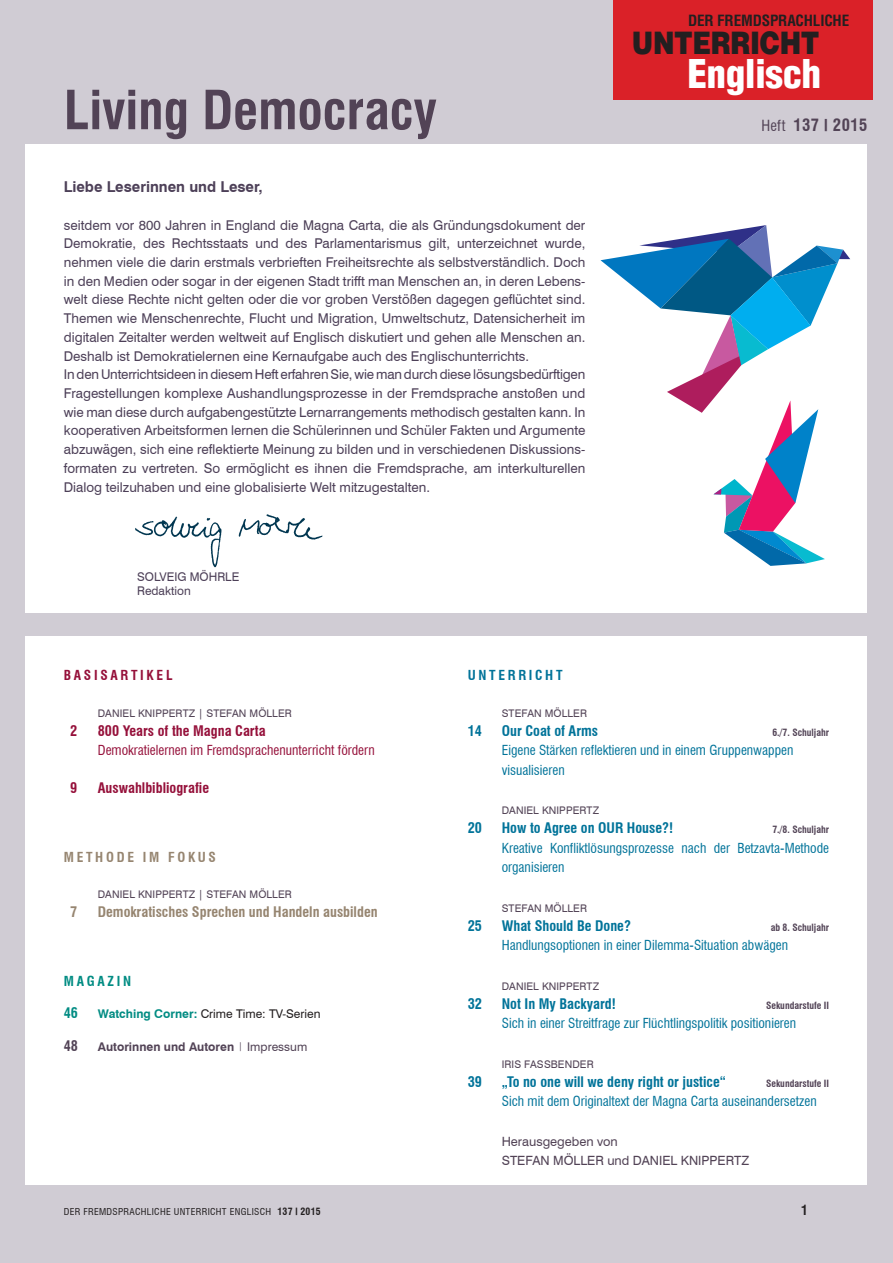
<style>
.page{position:relative;width:893px;height:1263px;background:#d0ccd4}
.page>*{position:absolute;margin:0;border:0;box-sizing:border-box;transform-origin:0 0}
.t1{font:700 condensed 52.5px "Swiss 721 BT";color:#524356}
.t2{font:900 condensed 38.7px "Helvetica LT Std";letter-spacing:-.015em;color:#fff}
.t3{font:900 31.05px "Helvetica LT Std";letter-spacing:-.015em;color:#231f20;scale:.83 1}
.t4{font:700 condensed 16.5px "Swiss 721 BT";letter-spacing:.03em;color:#524356}
.t5{font:700 condensed 15.15px "Helvetica LT Std";letter-spacing:-.01em;color:#231f20}
.t6{font:700 15px "Swiss 721 BT";color:#4d4058}
.t7{font:700 condensed 14.25px "Swiss 721 BT";color:#007399}
.t8{font:700 condensed 14.25px "Swiss 721 BT";color:#95103a}
.t9{font:700 condensed 14.25px "Swiss 721 BT";color:#968570}
.t10{font:700 condensed 14.25px "Swiss 721 BT";color:#028c83}
.t11{font:700 condensed 14.25px "Swiss 721 BT";color:#524356}
.t12{font:13.5px/18.8px "Swiss 721 BT";color:#4d4058}
.t13{font:condensed 13.5px/19.5px "Swiss 721 BT";color:#007399}
.t14{font:condensed 13.5px "Swiss 721 BT";color:#95103a}
.t15{font:700 condensed 13.5px "Swiss 721 BT";letter-spacing:.2em;color:#968570}
.t16{font:700 condensed 13.5px "Swiss 721 BT";letter-spacing:.2em;color:#95103a}
.t17{font:700 condensed 13.5px "Swiss 721 BT";letter-spacing:.2em;color:#007399}
.t18{font:700 condensed 13.5px "Swiss 721 BT";letter-spacing:.2em;color:#028c83}
.t19{font:700 condensed 13.5px "Swiss 721 BT";color:#231f20}
.t20{font:12.75px/18.8px "Swiss 721 BT";color:#524356}
.t21{font:12px "Swiss 721 BT";color:#231f20}
.t22{font:700 12px "Swiss 721 BT";color:#524356}
.t23{font:12px/13.5px "Swiss 721 BT";color:#4d4058}
.t24{font:10.5px "Swiss 721 BT";letter-spacing:.01em;color:#524356}
.t25{font:700 condensed 9.75px "Swiss 721 BT";color:#524356}
.t26{font:condensed 9.3px "Swiss 721 BT";letter-spacing:.03em;color:#231f20;scale:1.05 1}
.s1{font-weight:400;font-size:15px}
.s2{font-family:"Trade Gothic LT Std";font-stretch:normal}
.s3{font-weight:700;color:#028c83}
.s4{font-family:"Trade Gothic LT Std";font-weight:400}
.s5{font-weight:400}
.s6{font-weight:700;font-size:9.75px}
.s7{font-family:"Trade Gothic LT Std";font-weight:700;font-stretch:normal;font-size:10.05px}
</style>
<div class="page">
<div style="left:26px;top:145px;width:841px;height:468px;background:#fff"></div>
<div style="left:26px;top:636px;width:841px;height:548px;background:#fff"></div>
<div style="left:613px;top:0;width:260px;height:100px;background:#da2128"></div>
<img style="left:135px;top:514px;width:188px;height:54px">
<svg style="left:600px;top:225px;width:250px;height:341px"></svg>
<h1 class="t1" style="left:64px;top:79px;width:375px">Living Democracy</h1>
<p class="t6" style="left:64px;top:178px;width:200px">Liebe Leserinnen und Leser,</p>
<p class="t12" style="left:64px;top:215px;width:523px">seitdem vor 800 Jahren in England die Magna Carta, die als Gründungsdokument der Demokratie, des Rechtsstaats und des Parlamentarismus gilt, unterzeichnet wurde, nehmen viele die darin erstmals verbrieften Freiheitsrechte als selbstverständlich. Doch in den Medien oder sogar in der eigenen Stadt trifft man Menschen an, in deren Lebens&shy;welt diese Rechte nicht gelten oder die vor groben Verstößen dagegen geflüchtet sind.<br>Themen wie Menschenrechte, Flucht und Migration, Umweltschutz, Datensicherheit im digitalen Zeitalter werden weltweit auf Englisch diskutiert und gehen alle Menschen an.<br>Deshalb ist Demokratielernen eine Kernaufgabe auch des Englischunterrichts.<br>In den Unterrichtsideen in diesem Heft erfahren Sie, wie man durch diese lösungsbedürftigen Fragestellungen komplexe Aushandlungsprozesse in der Fremdsprache anstoßen und wie man diese durch aufgabengestützte Lernarrangements methodisch gestalten kann. In kooperativen Arbeitsformen lernen die Schülerinnen und Schüler Fakten und Argumente abzuwägen, sich eine reflektierte Meinung zu bilden und in verschiedenen Diskussions&shy;formaten zu vertreten. So ermöglicht es ihnen die Fremdsprache, am interkulturellen Dialog teilzuhaben und eine globalisierte Welt mitzugestalten.</p>
<p class="t23" style="left:137px;top:570px;width:104px">SOLVEIG MÖHRLE<br>Redaktion</p>
<p class="t5" style="left:688px;top:11px;width:163px">DER FREMDSPRACHLICHE</p>
<h3 class="t3" style="left:632px;top:22px;width:228px">UNTERRICHT</h3>
<h2 class="t2" style="left:687px;top:50px;width:135px">Englisch</h2>
<p class="t4" style="left:761px;top:115px;width:107px"><span class="s1">Heft</span> 137 <span class="s2">|</span> 2015</p>
<p class="t16" style="left:64px;top:667px;width:110px">BASISARTIKEL</p>
<p class="t24" style="left:98px;top:707px;width:195px">DANIEL KNIPPERTZ | STEFAN MÖLLER</p>
<p class="t8" style="left:70px;top:722px;width:9px">2</p>
<p class="t8" style="left:98px;top:722px;width:169px">800 Years of the Magna Carta</p>
<p class="t14" style="left:98px;top:742px;width:278px">Demokratielernen im Fremdsprachenunterricht fördern</p>
<p class="t8" style="left:70px;top:779px;width:9px">9</p>
<p class="t8" style="left:98px;top:779px;width:113px">Auswahlbibliografie</p>
<p class="t15" style="left:64px;top:848px;width:154px">METHODE IM FOKUS</p>
<p class="t24" style="left:98px;top:888px;width:195px">DANIEL KNIPPERTZ | STEFAN MÖLLER</p>
<p class="t9" style="left:70px;top:903px;width:9px">7</p>
<p class="t9" style="left:98px;top:903px;width:281px">Demokratisches Sprechen und Handeln ausbilden</p>
<p class="t18" style="left:64px;top:973px;width:69px">MAGAZIN</p>
<p class="t10" style="left:64px;top:1004px;width:16px">46</p>
<p class="t21" style="left:98px;top:1006px;width:224px"><span class="s3">Watching Corner:</span> Crime Time: TV-Serien</p>
<p class="t11" style="left:64px;top:1038px;width:16px">48</p>
<p class="t22" style="left:98px;top:1040px;width:211px">Autorinnen und Autoren <span class="s4">|</span> <span class="s5">Impressum</span></p>
<p class="t26" style="left:64px;top:1206px;width:246px">DER FREMDSPRACHLICHE UNTERRICHT ENGLISCH <span class="s6">137</span> <span class="s7">|</span> <span class="s6">2015</span></p>
<p class="t17" style="left:468px;top:667px;width:96px">UNTERRICHT</p>
<p class="t24" style="left:502px;top:707px;width:87px">STEFAN MÖLLER</p>
<p class="t7" style="left:468px;top:722px;width:16px">14</p>
<p class="t7" style="left:502px;top:722px;width:98px">Our Coat of Arms</p>
<p class="t25" style="left:772px;top:726px;width:58px">6./7. Schuljahr</p>
<p class="t13" style="left:502px;top:740px;width:293px">Eigene Stärken reflektieren und in einem Gruppenwappen visualisieren</p>
<p class="t24" style="left:502px;top:804px;width:99px">DANIEL KNIPPERTZ</p>
<p class="t7" style="left:468px;top:819px;width:16px">20</p>
<p class="t7" style="left:502px;top:819px;width:173px">How to Agree on OUR House?!</p>
<p class="t25" style="left:772px;top:824px;width:58px">7./8. Schuljahr</p>
<p class="t13" style="left:502px;top:838px;width:329px">Kreative Konfliktlösungsprozesse nach der Betzavta-Methode organisieren</p>
<p class="t24" style="left:502px;top:902px;width:87px">STEFAN MÖLLER</p>
<p class="t7" style="left:468px;top:917px;width:16px">25</p>
<p class="t7" style="left:502px;top:917px;width:131px">What Should Be Done?</p>
<p class="t25" style="left:771px;top:921px;width:60px">ab 8. Schuljahr</p>
<p class="t13" style="left:502px;top:935px;width:288px">Handlungsoptionen in einer Dilemma-Situation abwägen</p>
<p class="t24" style="left:502px;top:980px;width:99px">DANIEL KNIPPERTZ</p>
<p class="t7" style="left:468px;top:995px;width:16px">32</p>
<p class="t7" style="left:502px;top:995px;width:116px">Not In My Backyard!</p>
<p class="t25" style="left:766px;top:999px;width:65px">Sekundarstufe II</p>
<p class="t13" style="left:502px;top:1013px;width:296px">Sich in einer Streitfrage zur Flüchtlingspolitik positionieren</p>
<p class="t24" style="left:502px;top:1058px;width:93px">IRIS FASSBENDER</p>
<p class="t7" style="left:468px;top:1073px;width:16px">39</p>
<p class="t7" style="left:502px;top:1073px;width:226px">„To no one will we deny right or justice“</p>
<p class="t25" style="left:766px;top:1077px;width:65px">Sekundarstufe II</p>
<p class="t13" style="left:502px;top:1091px;width:316px">Sich mit dem Originaltext der Magna Carta auseinandersetzen</p>
<p class="t20" style="left:502px;top:1132px;width:249px">Herausgegeben von<br>STEFAN MÖLLER und DANIEL KNIPPERTZ</p>
<p class="t19" style="left:801px;top:1202px;width:8px">1</p>
</div>
